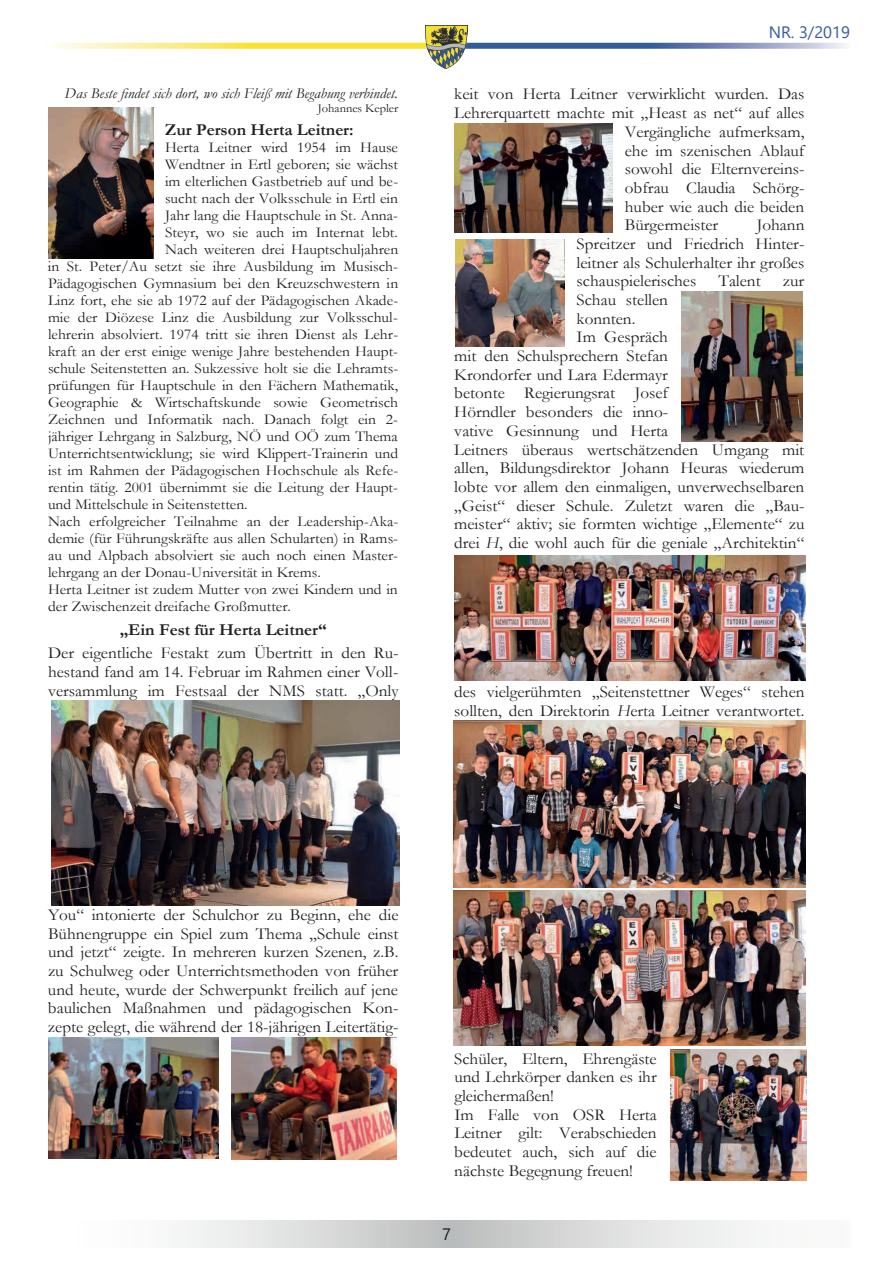
<style>
.page{position:relative;width:893px;height:1263px;background:#fff}
.page>*{position:absolute;margin:0;border:0;box-sizing:border-box;transform-origin:0 0}
.t1{font:16.65px/18.6px "Garamond";color:#231f20;text-align:justify}
.t2{font:700 16.65px "Garamond";color:#231f20}
.t3{font:16.5px "Segoe UI";color:#315c9b}
.t4{font:16.5px "Segoe UI";color:#231f20}
.t5{font:15px "Garamond";color:#231f20}
.t6{font:italic 15px "Garamond";color:#231f20}
.t7{font:12.15px "Garamond";color:#231f20}
.s1{font-style:italic}
</style>
<div class="page">
<svg style="left:467px;top:43px;width:379px;height:6px"></svg>
<svg style="left:177px;top:1220px;width:579px;height:27px"></svg>
<svg style="left:54px;top:43px;width:372px;height:6px"></svg>
<img style="left:426px;top:26px;width:41px;height:42px">
<img style="left:48px;top:107px;width:106px;height:152px">
<img style="left:51px;top:700px;width:348px;height:206px">
<img style="left:231px;top:1038px;width:165px;height:121px">
<img style="left:49px;top:1038px;width:169px;height:121px">
<img style="left:454px;top:123px;width:158px;height:109px">
<img style="left:455px;top:239px;width:109px;height:107px">
<img style="left:682px;top:291px;width:120px;height:150px">
<img style="left:454px;top:555px;width:352px;height:126px">
<img style="left:453px;top:720px;width:353px;height:168px">
<img style="left:453px;top:891px;width:353px;height:154px">
<img style="left:671px;top:1049px;width:135px;height:131px">
<p class="t6" style="left:65px;top:83px;width:335px">Das Beste findet sich dort, wo sich Fleiß mit Begabung verbindet.</p>
<p class="t7" style="left:318px;top:100px;width:82px">Johannes Kepler</p>
<p class="t2" style="left:165px;top:119px;width:190px">Zur Person Herta Leitner:</p>
<p class="t5" style="left:165px;top:138px;width:235px">Herta Leitner wird 1954 im Hause</p>
<p class="t5" style="left:165px;top:155px;width:234px">Wendtner in Ertl geboren; sie wächst</p>
<p class="t5" style="left:165px;top:172px;width:235px">im elterlichen Gastbetrieb auf und be-</p>
<p class="t5" style="left:165px;top:189px;width:234px">sucht nach der Volksschule in Ertl ein</p>
<p class="t5" style="left:165px;top:205px;width:235px">Jahr lang die Hauptschule in St. Anna-</p>
<p class="t5" style="left:165px;top:222px;width:234px">Steyr, wo sie auch im Internat lebt.</p>
<p class="t5" style="left:165px;top:239px;width:235px">Nach weiteren drei Hauptschuljahren</p>
<p class="t5" style="left:48px;top:257px;width:352px">in St. Peter/Au setzt sie ihre Ausbildung im Musisch-</p>
<p class="t5" style="left:48px;top:273px;width:352px">Pädagogischen Gymnasium bei den Kreuzschwestern in</p>
<p class="t5" style="left:48px;top:290px;width:352px">Linz fort, ehe sie ab 1972 auf der Pädagogischen Akade-</p>
<p class="t5" style="left:48px;top:307px;width:352px">mie der Diözese Linz die Ausbildung zur Volksschul-</p>
<p class="t5" style="left:48px;top:324px;width:352px">lehrerin absolviert. 1974 tritt sie ihren Dienst als Lehr-</p>
<p class="t5" style="left:48px;top:341px;width:352px">kraft an der erst einige wenige Jahre bestehenden Haupt-</p>
<p class="t5" style="left:48px;top:358px;width:352px">schule Seitenstetten an. Sukzessive holt sie die Lehramts-</p>
<p class="t5" style="left:48px;top:375px;width:352px">prüfungen für Hauptschule in den Fächern Mathematik,</p>
<p class="t5" style="left:48px;top:392px;width:352px">Geographie &amp; Wirtschaftskunde sowie Geometrisch</p>
<p class="t5" style="left:48px;top:409px;width:352px">Zeichnen und Informatik nach. Danach folgt ein 2-</p>
<p class="t5" style="left:48px;top:426px;width:351px">jähriger Lehrgang in Salzburg, NÖ und OÖ zum Thema</p>
<p class="t5" style="left:48px;top:443px;width:352px">Unterrichtsentwicklung; sie wird Klippert-Trainerin und</p>
<p class="t5" style="left:48px;top:460px;width:352px">ist im Rahmen der Pädagogischen Hochschule als Refe-</p>
<p class="t5" style="left:48px;top:477px;width:352px">rentin tätig. 2001 übernimmt sie die Leitung der Haupt-</p>
<p class="t5" style="left:48px;top:494px;width:201px">und Mittelschule in Seitenstetten.</p>
<p class="t5" style="left:48px;top:511px;width:352px">Nach erfolgreicher Teilnahme an der Leadership-Aka-</p>
<p class="t5" style="left:48px;top:528px;width:352px">demie (für Führungskräfte aus allen Schularten) in Rams-</p>
<p class="t5" style="left:48px;top:545px;width:352px">au und Alpbach absolviert sie auch noch einen Master-</p>
<p class="t5" style="left:48px;top:562px;width:274px">lehrgang an der Donau-Universität in Krems.</p>
<p class="t5" style="left:48px;top:579px;width:351px">Herta Leitner ist zudem Mutter von zwei Kindern und in</p>
<p class="t5" style="left:48px;top:596px;width:244px">der Zwischenzeit dreifache Großmutter.</p>
<p class="t2" style="left:120px;top:618px;width:208px">„Ein Fest für Herta Leitner“</p>
<p class="t1" style="left:48px;top:643px;width:352px">Der eigentliche Festakt zum Übertritt in den Ru&shy;hestand fand am 14. Februar im Rahmen einer Voll&shy;versammlung im Festsaal der NMS statt. „Only</p>
<p class="t3" style="left:769px;top:16px;width:83px">NR. 3/2019</p>
<p class="t1" style="left:454px;top:84px;width:352px">keit von Herta Leitner verwirklicht wurden. Das</p>
<p class="t1" style="left:454px;top:103px;width:352px">Lehrerquartett machte mit „Heast as net“ auf alles</p>
<p class="t1" style="left:625px;top:122px;width:181px">Vergängliche aufmerksam,</p>
<p class="t1" style="left:625px;top:141px;width:181px">ehe im szenischen Ablauf</p>
<p class="t1" style="left:625px;top:159px;width:181px">sowohl die Elternvereins-</p>
<p class="t1" style="left:625px;top:178px;width:181px">obfrau Claudia Schörg-</p>
<p class="t1" style="left:625px;top:197px;width:181px">huber wie auch die beiden</p>
<p class="t1" style="left:625px;top:215px;width:95px">Bürgermeister</p>
<p class="t1" style="left:577px;top:215px;width:229px;text-indent:180px">Johann Spreitzer und Friedrich Hinter&shy;leitner als Schulerhalter ihr großes schauspielerisches</p>
<p class="t1" style="left:718px;top:271px;width:44px">Talent</p>
<p class="t1" style="left:783px;top:271px;width:23px">zur</p>
<p class="t1" style="left:577px;top:290px;width:93px">Schau stellen</p>
<p class="t1" style="left:577px;top:309px;width:60px">konnten.</p>
<p class="t1" style="left:577px;top:327px;width:93px">Im Gespräch</p>
<p class="t1" style="left:454px;top:346px;width:215px">mit den Schulsprechern Stefan</p>
<p class="t1" style="left:454px;top:365px;width:215px">Krondorfer und Lara Edermayr</p>
<p class="t1" style="left:454px;top:383px;width:215px">betonte Regierungsrat Josef</p>
<p class="t1" style="left:454px;top:402px;width:215px">Hörndler besonders die inno-</p>
<p class="t1" style="left:454px;top:421px;width:215px">vative Gesinnung und Herta</p>
<p class="t1" style="left:454px;top:440px;width:352px">Leitners überaus wertschätzenden Umgang mit</p>
<p class="t1" style="left:454px;top:458px;width:352px">allen, Bildungsdirektor Johann Heuras wiederum</p>
<p class="t1" style="left:454px;top:477px;width:351px">lobte vor allem den einmaligen, unverwechselbaren</p>
<p class="t1" style="left:454px;top:496px;width:352px">„Geist“ dieser Schule. Zuletzt waren die „Bau-</p>
<p class="t1" style="left:454px;top:514px;width:352px">meister“ aktiv; sie formten wichtige „Elemente“ zu</p>
<p class="t1" style="left:454px;top:533px;width:352px">drei <span class="s1">H</span>, die wohl auch für die geniale „Architektin“</p>
<p class="t1" style="left:454px;top:682px;width:352px">des vielgerühmten „Seitenstettner Weges“ stehen sollten, den Direktorin <span class="s1">H</span>erta Leitner verantwortet.</p>
<p class="t1" style="left:48px;top:905px;width:352px">You“ intonierte der Schulchor zu Beginn, ehe die Bühnengruppe ein Spiel zum Thema „Schule einst und jetzt“ zeigte. In mehreren kurzen Szenen, z.B. zu Schulweg oder Unterrichtsmethoden von früher und heute, wurde der Schwerpunkt freilich auf jene baulichen Maßnahmen und pädagogischen Kon&shy;zepte gelegt, die während der 18-jährigen Leitertätig-</p>
<p class="t1" style="left:454px;top:1049px;width:204px;text-align:left">Schüler, Eltern, Ehrengäste und Lehrkörper danken es ihr gleichermaßen!<br>Im Falle von OSR Herta<br>Leitner gilt: Verabschieden bedeutet auch, sich auf die nächste Begegnung freuen!</p>
<p class="t4" style="left:442px;top:1218px;width:10px">7</p>
</div>
